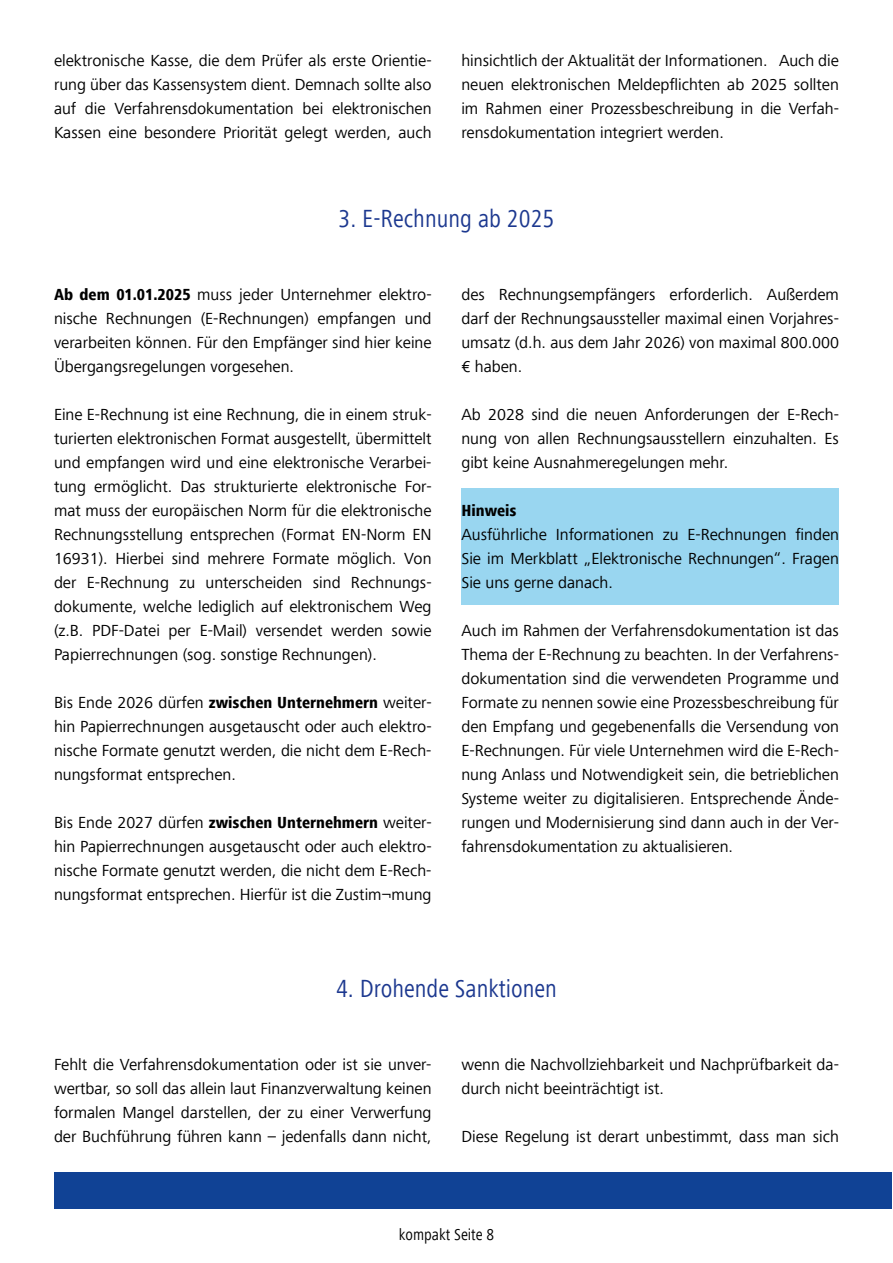
<style>
.page{position:relative;width:893px;height:1263px;background:#fff}
.page>*{position:absolute;margin:0;border:0;box-sizing:border-box;transform-origin:0 0}
.t1{font:condensed 25.5px "Frutiger Next Com";color:#1c388f}
.t2{font:16.5px/24px "Frutiger Next Com";color:#000;text-align:justify}
.t3{font:condensed 16.5px "Frutiger Next Com";color:#000}
.t4{font:800 condensed 16.5px "Frutiger Next Com";color:#000}
.s1{font-weight:800;font-stretch:condensed}
</style>
<div class="page">
<div style="left:461px;top:488px;width:378px;height:117px;background:#99d6f0"></div>
<div style="left:54px;top:1172px;width:837px;height:37px;background:#104295"></div>
<p class="t2" style="left:54px;top:48px;width:379px">elektronische Kasse, die dem Prüfer als erste Orientie&shy;rung über das Kassensystem dient. Demnach sollte also auf die Verfahrensdokumentation bei elektronischen Kassen eine besondere Priorität gelegt werden, auch</p>
<p class="t2" style="left:461px;top:48px;width:379px">hinsichtlich der Aktualität der Informationen. Auch die neuen elektronischen Meldepflichten ab 2025 sollten im Rahmen einer Prozessbeschreibung in die Verfah&shy;rensdokumentation integriert werden.</p>
<h1 class="t1" style="left:339px;top:204px;width:217px">3. E-Rechnung ab 2025</h1>
<p class="t2" style="left:54px;top:282px;width:379px"><span class="s1">Ab dem 01.01.2025</span> muss jeder Unternehmer elektro&shy;nische Rechnungen (E-Rechnungen) empfangen und verarbeiten können. Für den Empfänger sind hier keine Übergangsregelungen vorgesehen.</p>
<p class="t2" style="left:54px;top:402px;width:379px">Eine E-Rechnung ist eine Rechnung, die in einem struk&shy;turierten elektronischen Format ausgestellt, übermittelt und empfangen wird und eine elektronische Verarbei&shy;tung ermöglicht. Das strukturierte elektronische For&shy;mat muss der europäischen Norm für die elektronische Rechnungsstellung entsprechen (Format EN-Norm EN 16931). Hierbei sind mehrere Formate möglich. Von der E-Rechnung zu unterscheiden sind Rechnungs&shy;dokumente, welche lediglich auf elektronischem Weg (z.B. PDF-Datei per E-Mail) versendet werden sowie Papierrechnungen (sog. sonstige Rechnungen).</p>
<p class="t2" style="left:54px;top:690px;width:379px">Bis Ende 2026 dürfen <span class="s1">zwischen Unternehmern</span> weiter&shy;hin Papierrechnungen ausgetauscht oder auch elektro&shy;nische Formate genutzt werden, die nicht dem E-Rech&shy;nungsformat entsprechen.</p>
<p class="t2" style="left:54px;top:810px;width:379px">Bis Ende 2027 dürfen <span class="s1">zwischen Unternehmern</span> weiter&shy;hin Papierrechnungen ausgetauscht oder auch elektro&shy;nische Formate genutzt werden, die nicht dem E-Rech&shy;nungsformat entsprechen. Hierfür ist die Zustim¬mung</p>
<p class="t2" style="left:461px;top:282px;width:379px">des Rechnungsempfängers erforderlich. Außerdem darf der Rechnungsaussteller maximal einen Vorjahres&shy;umsatz (d.h. aus dem Jahr 2026) von maximal 800.000 € haben.</p>
<p class="t2" style="left:461px;top:402px;width:379px">Ab 2028 sind die neuen Anforderungen der E-Rech&shy;nung von allen Rechnungsausstellern einzuhalten. Es gibt keine Ausnahmeregelungen mehr.</p>
<p class="t4" style="left:461px;top:501px;width:57px">Hinweis</p>
<p class="t2" style="left:461px;top:522px;width:379px">Ausführliche Informationen zu E-Rechnungen finden Sie im Merkblatt „Elektronische Rechnungen“. Fragen Sie uns gerne danach.</p>
<p class="t2" style="left:461px;top:618px;width:379px">Auch im Rahmen der Verfahrensdokumentation ist das Thema der E-Rechnung zu beachten. In der Verfahrens&shy;dokumentation sind die verwendeten Programme und Formate zu nennen sowie eine Prozessbeschreibung für den Empfang und gegebenenfalls die Versendung von E-Rechnungen. Für viele Unternehmen wird die E-Rech&shy;nung Anlass und Notwendigkeit sein, die betrieblichen Systeme weiter zu digitalisieren. Entsprechende Ände&shy;rungen und Modernisierung sind dann auch in der Ver&shy;fahrensdokumentation zu aktualisieren.</p>
<h1 class="t1" style="left:336px;top:973px;width:222px">4. Drohende Sanktionen</h1>
<p class="t2" style="left:54px;top:1052px;width:379px">Fehlt die Verfahrensdokumentation oder ist sie unver&shy;wertbar, so soll das allein laut Finanzverwaltung keinen formalen Mangel darstellen, der zu einer Verwerfung der Buchführung führen kann – jedenfalls dann nicht,</p>
<p class="t2" style="left:461px;top:1052px;width:379px">wenn die Nachvollziehbarkeit und Nachprüfbarkeit da&shy;durch nicht beeinträchtigt ist.</p>
<p class="t2" style="left:461px;top:1124px;width:379px">Diese Regelung ist derart unbestimmt, dass man sich</p>
<p class="t3" style="left:399px;top:1225px;width:97px">kompakt Seite 8</p>
</div>
